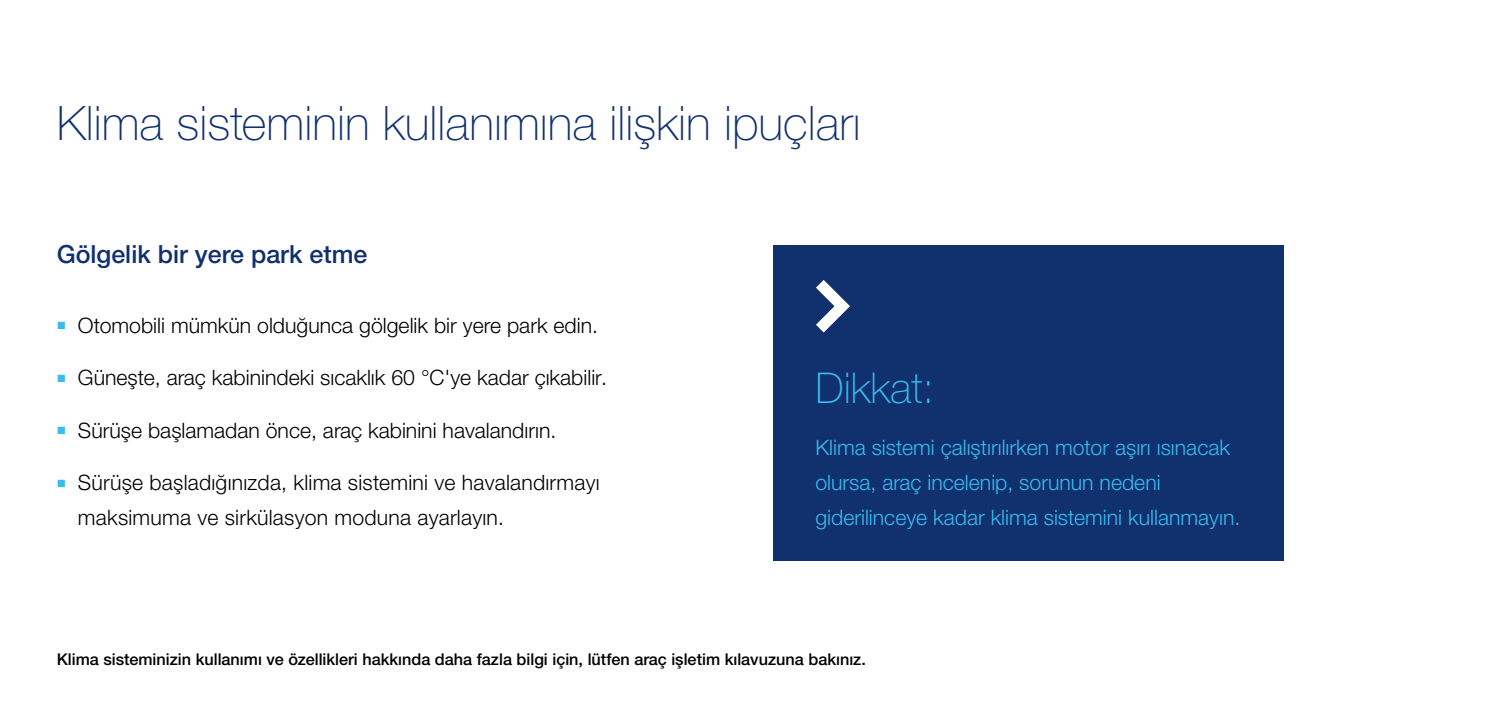
<style>
.page{position:relative;width:1489px;height:709px;background:#fff}
.page>*{position:absolute;margin:0;border:0;box-sizing:border-box;transform-origin:0 0}
.t1{font:100 47.5px "Helvetica Neue LTW1 G";color:#11306e}
.t2{font:100 42.5px "Helvetica Neue LTW1 G";color:#36bcee}
.t3{font:500 25px "Helvetica Neue LTW1 G";color:#11306e}
.t4{font:300 21.25px/35px "Helvetica Neue LTW1 G";color:#000}
.t5{font:300 21.25px/35px "Helvetica Neue LTW1 G";color:#36bcee}
.t6{font:500 16.25px "Helvetica Neue LTW1 G";color:#000}
.s1{color:#36bcee}
</style>
<div class="page">
<div style="left:772px;top:245px;width:511px;height:315px;background:#11306e"></div>
<svg style="left:816px;top:280px;width:34px;height:52px"></svg>
<h1 class="t1" style="left:57px;top:95px;width:805px">Klima sisteminin kullanımına ilişkin ipuçları</h1>
<p class="t3" style="left:57px;top:239px;width:312px">Gölgelik bir yere park etme</p>
<p class="t4" style="left:57px;top:307px;width:543px"><span class="s1">■</span> Otomobili mümkün olduğunca gölgelik bir yere park edin.</p>
<p class="t4" style="left:57px;top:360px;width:551px"><span class="s1">■</span> Güneşte, araç kabinindeki sıcaklık 60 °C'ye kadar çıkabilir.</p>
<p class="t4" style="left:57px;top:412px;width:501px"><span class="s1">■</span> Sürüşe başlamadan önce, araç kabinini havalandırın.</p>
<p class="t4" style="left:78px;top:465px;width:523px;text-indent:-21px"><span class="s1">■</span> Sürüşe başladığınızda, klima sistemini ve havalandırmayı maksimuma ve sirkülasyon moduna ayarlayın.</p>
<h2 class="t2" style="left:815px;top:362px;width:120px">Dikkat:</h2>
<p class="t5" style="left:815px;top:430px;width:426px">Klima sistemi çalıştırılırken motor aşırı ısınacak olursa, araç incelenip, sorunun nedeni giderilinceye kadar klima sistemini kullanmayın.</p>
<p class="t6" style="left:57px;top:649px;width:810px">Klima sisteminizin kullanımı ve özellikleri hakkında daha fazla bilgi için, lütfen araç işletim kılavuzuna bakınız.</p>
</div>
